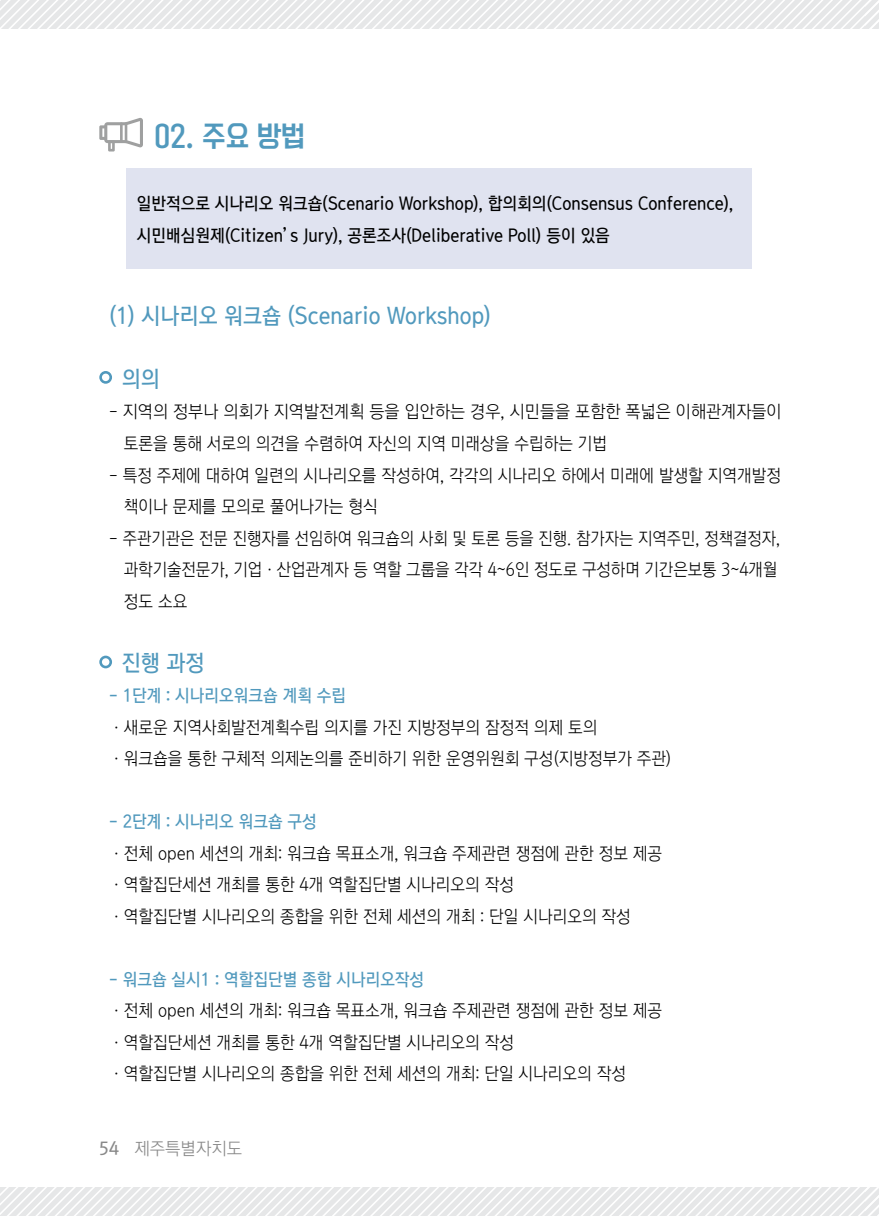
<style>
.page{position:relative;width:879px;height:1216px;background:#fff}
.page>*{position:absolute;margin:0;border:0;box-sizing:border-box;transform-origin:0 0}
.t1{font:26.25px "Korean YNSJG4 R";color:#5199bd;scale:.95 1}
.t2{font:22.75px "Korean GD14 R";color:#5199bd;scale:.95 1}
.t3{font:17.5px/31.5px "Korean GD11 R";color:#000;scale:.95 1}
.t4{font:17.5px/31.5px "Korean GD14 R";color:#000;scale:.95 1}
.t5{font:17.5px "Korean GD14 R";color:#5199bd;scale:.95 1}
.t6{font:17.5px "Korean GD11 R";color:#898989}
.s1{font-family:"Korean GD14 R"}
</style>
<div class="page">
<svg style="left:0;top:0;width:878px;height:29px"></svg>
<svg style="left:0;top:1187px;width:878px;height:28px"></svg>
<svg style="left:99px;top:118px;width:44px;height:33px"></svg>
<div style="left:127px;top:169px;width:624px;height:100px;background:#e0e3f0"></div>
<svg style="left:99px;top:371px;width:13px;height:13px"></svg>
<div style="left:102px;top:373px;width:7px;height:8px;background:#fff;border-radius:50%"></div>
<svg style="left:99px;top:655px;width:13px;height:13px"></svg>
<div style="left:102px;top:658px;width:7px;height:7px;background:#fff;border-radius:50%"></div>
<h1 class="t1" style="left:154px;top:123px;width:159px">02. 주요 방법</h1>
<p class="t4" style="left:137px;top:188px;width:629px">일반적으로 시나리오 워크숍(Scenario Workshop), 합의회의(Consensus Conference), 시민배심원제(Citizen’s Jury), 공론조사(Deliberative Poll) 등이 있음</p>
<h2 class="t2" style="left:109px;top:303px;width:403px">(1) 시나리오 워크숍 (Scenario Workshop)</h2>
<h2 class="t2" style="left:122px;top:366px;width:42px">의의</h2>
<p class="t3" style="left:124px;top:396px;width:693px;text-indent:-15px">- 지역의 정부나 의회가 지역발전계획 등을 입안하는 경우, 시민들을 포함한 폭넓은 이해관계자들이 토론을 통해 서로의 의견을 수렴하여 자신의 지역 미래상을 수립하는 기법</p>
<p class="t3" style="left:124px;top:459px;width:693px;text-indent:-15px">- 특정 주제에 대하여 일련의 시나리오를 작성하여, 각각의 시나리오 하에서 미래에 발생할 지역개발정 책이나 문제를 모의로 풀어나가는 형식</p>
<p class="t3" style="left:124px;top:522px;width:692px;text-indent:-15px">- 주관기관은 전문 진행자를 선임하여 워크숍의 사회 및 토론 등을 진행. 참가자는 지역주민, 정책결정자, 과학기술전문가, 기업·산업관계자 등 역할 그룹을 각각 4~6인 정도로 구성하며 기간은보통 3~4개월 정도 소요</p>
<h2 class="t2" style="left:122px;top:650px;width:88px">진행 과정</h2>
<p class="t5" style="left:109px;top:686px;width:251px">- 1단계 : 시나리오워크숍 계획 수립</p>
<p class="t3" style="left:109px;top:711px;width:593px">·새로운 지역사회발전계획수립 의지를 가진 지방정부의 잠정적 의제 토의 ·워크숍을 통한 구체적 의제논의를 준비하기 위한 운영위원회 구성(지방정부가 주관)</p>
<p class="t5" style="left:109px;top:812px;width:220px">- 2단계 : 시나리오 워크숍 구성</p>
<p class="t3" style="left:109px;top:837px;width:583px">·전체 open 세션의 개최: 워크숍 목표소개, 워크숍 주제관련 쟁점에 관한 정보 제공 ·역할집단세션 개최를 통한 4개 역할집단별 시나리오의 작성<br>·역할집단별 시나리오의 종합을 위한 전체 세션의 개최 : 단일 시나리오의 작성</p>
<p class="t5" style="left:109px;top:969px;width:333px">- 워크숍 실시1 : 역할집단별 종합 시나리오작성</p>
<p class="t3" style="left:109px;top:995px;width:583px">·전체 open 세션의 개최: 워크숍 목표소개, 워크숍 주제관련 쟁점에 관한 정보 제공 ·역할집단세션 개최를 통한 4개 역할집단별 시나리오의 작성<br>·역할집단별 시나리오의 종합을 위한 전체 세션의 개최: 단일 시나리오의 작성</p>
<p class="t6" style="left:99px;top:1139px;width:144px"><span class="s1">54</span> 제주특별자치도</p>
</div>
